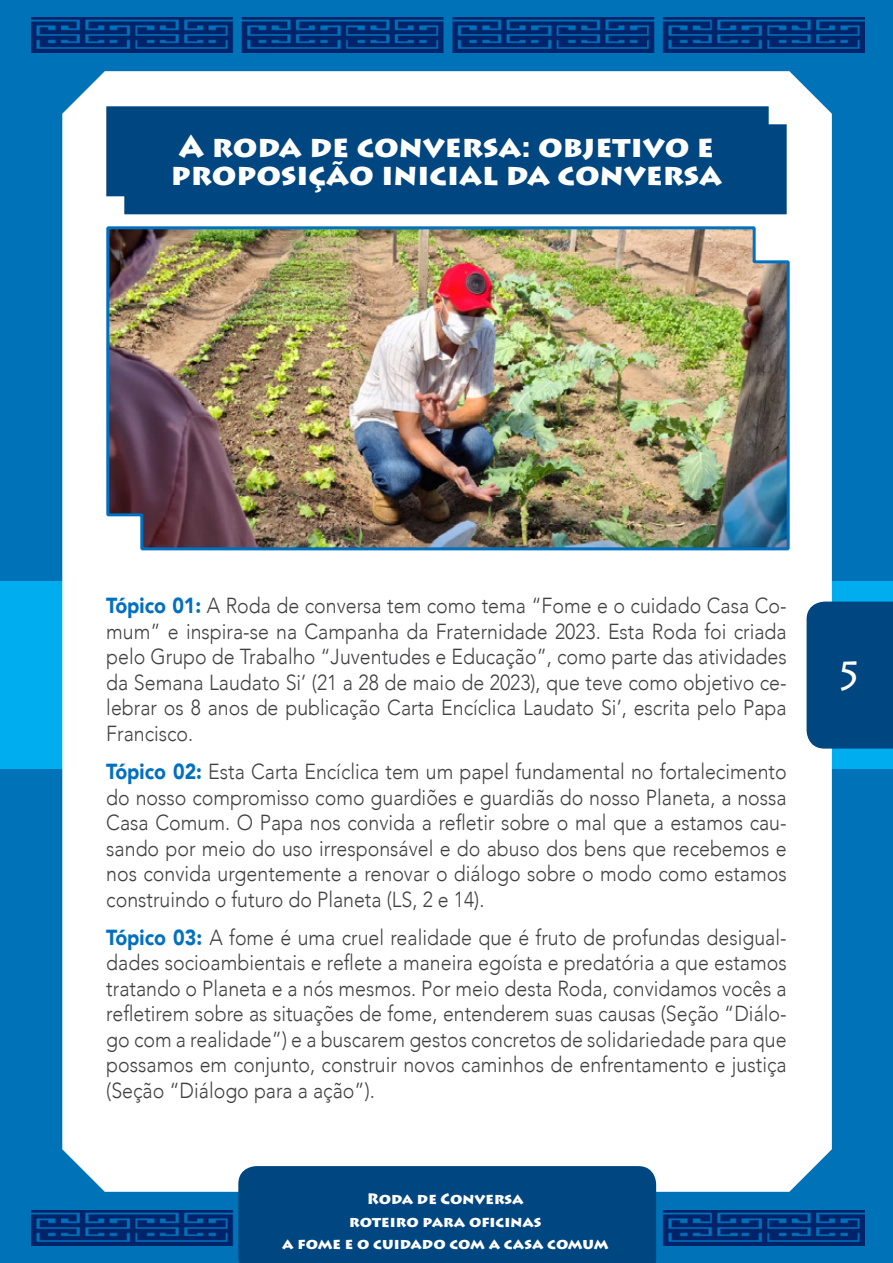
<style>
.page{position:relative;width:893px;height:1263px;background:#0072b7}
.page>*{position:absolute;margin:0;border:0;box-sizing:border-box;transform-origin:0 0}
.t1{font:40.5px "Lithos Pro";color:#fff}
.t2{font:900 30px/28.5px "Lithos Pro";color:#fff}
.t3{font:300 21.75px/25.5px "Avenir";color:#414042;text-align:justify;scale:.9 1}
.t4{font:900 15px/22.5px "Lithos Pro";color:#fff;text-align:center}
.s1{font-weight:900;color:#0070c0}
</style>
<div class="page">
<div style="left:0;top:581px;width:893px;height:188px;background:#00aeef"></div>
<div style="left:62px;top:71px;width:770px;height:1121px;background:#fff"></div>
<img style="left:32px;top:17px;width:832px;height:35px">
<img style="left:32px;top:1210px;width:832px;height:35px">
<div style="left:238px;top:1166px;width:418px;height:97px;background:#004680"></div>
<div style="left:807px;top:602px;width:86px;height:147px;background:#004680"></div>
<div style="left:106px;top:106px;width:681px;height:108px;background:#004680"></div>
<img style="left:105px;top:225px;width:686px;height:327px">
<h2 class="t2" style="left:171px;top:133px;width:553px">A roda de conversa: objetivo e proposição inicial da conversa</h2>
<p class="t3" style="left:106px;top:593px;width:757px"><span class="s1">Tópico 01:</span> A Roda de conversa tem como tema “Fome e o cuidado Casa Co&shy;mum” e inspira-se na Campanha da Fraternidade 2023. Esta Roda foi criada pelo Grupo de Trabalho “Juventudes e Educação”, como parte das atividades da Semana Laudato Si’ (21 a 28 de maio de 2023), que teve como objetivo ce&shy;lebrar os 8 anos de publicação Carta Encíclica Laudato Si’, escrita pelo Papa Francisco.</p>
<p class="t3" style="left:106px;top:759px;width:757px"><span class="s1">Tópico 02:</span> Esta Carta Encíclica tem um papel fundamental no fortalecimento do nosso compromisso como guardiões e guardiãs do nosso Planeta, a nossa Casa Comum. O Papa nos convida a refletir sobre o mal que a estamos cau&shy;sando por meio do uso irresponsável e do abuso dos bens que recebemos e nos convida urgentemente a renovar o diálogo sobre o modo como estamos construindo o futuro do Planeta (LS, 2 e 14).</p>
<p class="t3" style="left:106px;top:925px;width:757px"><span class="s1">Tópico 03:</span> A fome é uma cruel realidade que é fruto de profundas desigual&shy;dades socioambientais e reflete a maneira egoísta e predatória a que estamos tratando o Planeta e a nós mesmos. Por meio desta Roda, convidamos vocês a refletirem sobre as situações de fome, entenderem suas causas (Seção “Diálo&shy;go com a realidade”) e a buscarem gestos concretos de solidariedade para que possamos em conjunto, construir novos caminhos de enfrentamento e justiça (Seção “Diálogo para a ação”).</p>
<p class="t4" style="left:282px;top:1188px;width:328px">Roda de Conversa<br>roteiro para oficinas<br>a fome e o cuidado com a casa comum</p>
<h1 class="t1" style="left:835px;top:652px;width:30px">5</h1>
</div>
